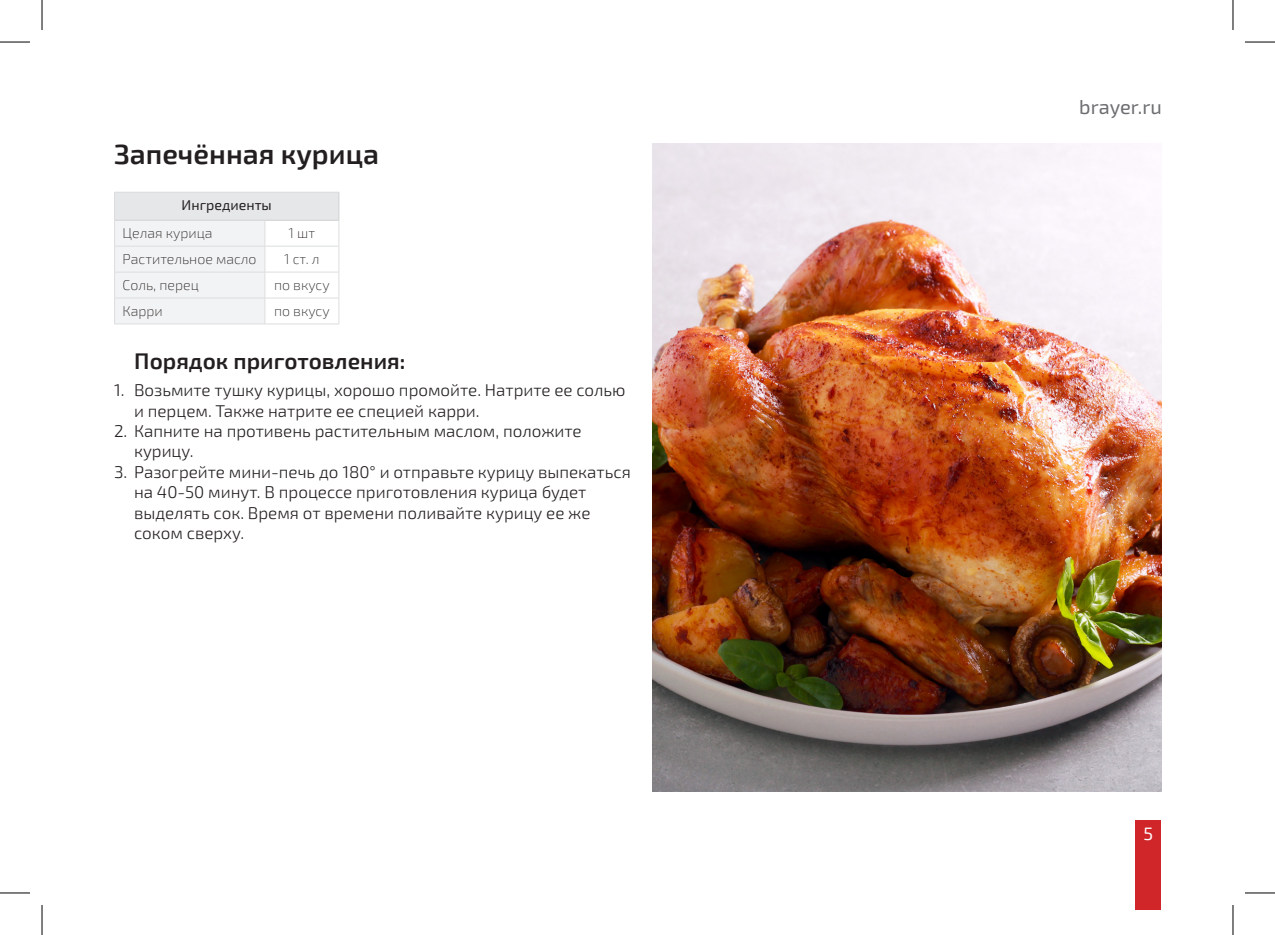
<style>
.page{position:relative;width:1275px;height:935px;background:#fff}
.page>*{position:absolute;margin:0;border:0;box-sizing:border-box;transform-origin:0 0}
.t1{font:600 28.4px "Exo 2";color:#231f20}
.t2{font:600 22.6px "Exo 2";color:#231f20}
.t3{font:20px "Exo 2.0";color:#6c6d70}
.t4{font:18px "Exo 2";color:#fff}
.t5{font:300 17px/20.4px "Exo 2.0";color:#231f20}
.t6{font:200 14.2px "Exo 2.0";color:#231f20}
.t7{font:14.2px "Exo 2.0";color:#231f20}
</style>
<div class="page">
<div style="left:1135px;top:820px;width:26px;height:89px;background:#d0262a"></div>
<div style="left:115px;top:192px;width:224px;height:28px;background:#e6e7e9"></div>
<hr style="left:265px;top:192px;width:74px;height:1px;background:#dcdddf">
<hr style="left:265px;top:220px;width:74px;height:1px;background:#d1d2d4">
<hr style="left:265px;top:246px;width:74px;height:1px;background:#dcdddf">
<hr style="left:265px;top:272px;width:74px;height:1px;background:#dcdddf">
<hr style="left:265px;top:298px;width:74px;height:1px;background:#dcdddf">
<svg style="left:114px;top:192px;width:151px;height:131px"></svg>
<svg style="left:338px;top:193px;width:1px;height:130px"></svg>
<hr style="left:114px;top:323px;width:151px;height:1px;background:#dcdddf">
<hr style="left:265px;top:323px;width:74px;height:1px;background:#dcdddf">
<img style="left:652px;top:144px;width:509px;height:647px">
<hr style="left:0;top:42px;width:30px;height:1px;background:#000">
<hr style="left:1245px;top:42px;width:30px;height:1px;background:#000">
<hr style="left:0;top:892px;width:30px;height:1px;background:#000">
<hr style="left:1245px;top:892px;width:30px;height:1px;background:#000">
<hr style="left:42px;top:0;width:1px;height:30px;background:#000">
<hr style="left:42px;top:904px;width:1px;height:30px;background:#000">
<hr style="left:1232px;top:0;width:1px;height:30px;background:#000">
<hr style="left:1232px;top:904px;width:1px;height:30px;background:#000">
<h1 class="t1" style="left:114px;top:137px;width:266px">Запечённая курица</h1>
<p class="t7" style="left:182px;top:197px;width:92px">Ингредиенты</p>
<p class="t6" style="left:123px;top:225px;width:91px">Целая курица</p>
<p class="t6" style="left:289px;top:225px;width:28px">1 шт</p>
<p class="t6" style="left:123px;top:251px;width:135px">Растительное масло</p>
<p class="t6" style="left:284px;top:251px;width:37px">1 ст. л</p>
<p class="t6" style="left:123px;top:277px;width:78px">Соль, перец</p>
<p class="t6" style="left:274px;top:277px;width:57px">по вкусу</p>
<p class="t6" style="left:123px;top:303px;width:42px">Карри</p>
<p class="t6" style="left:274px;top:303px;width:57px">по вкусу</p>
<h2 class="t2" style="left:134px;top:347px;width:273px">Порядок приготовления:</h2>
<p class="t5" style="left:134px;top:380px;width:493px;text-indent:-20px">1. Возьмите тушку курицы, хорошо промойте. Натрите ее солью и перцем. Также натрите ее специей карри.</p>
<p class="t5" style="left:134px;top:421px;width:449px;text-indent:-20px">2. Капните на противень растительным маслом, положите курицу.</p>
<p class="t5" style="left:134px;top:462px;width:498px;text-indent:-20px">3. Разогрейте мини-печь до 180° и отправьте курицу выпекаться на 40-50 минут. В процессе приготовления курица будет выделять сок. Время от времени поливайте курицу ее же соком сверху.</p>
<p class="t3" style="left:1079px;top:95px;width:84px">brayer.ru</p>
<p class="t4" style="left:1143px;top:822px;width:11px">5</p>
</div>
